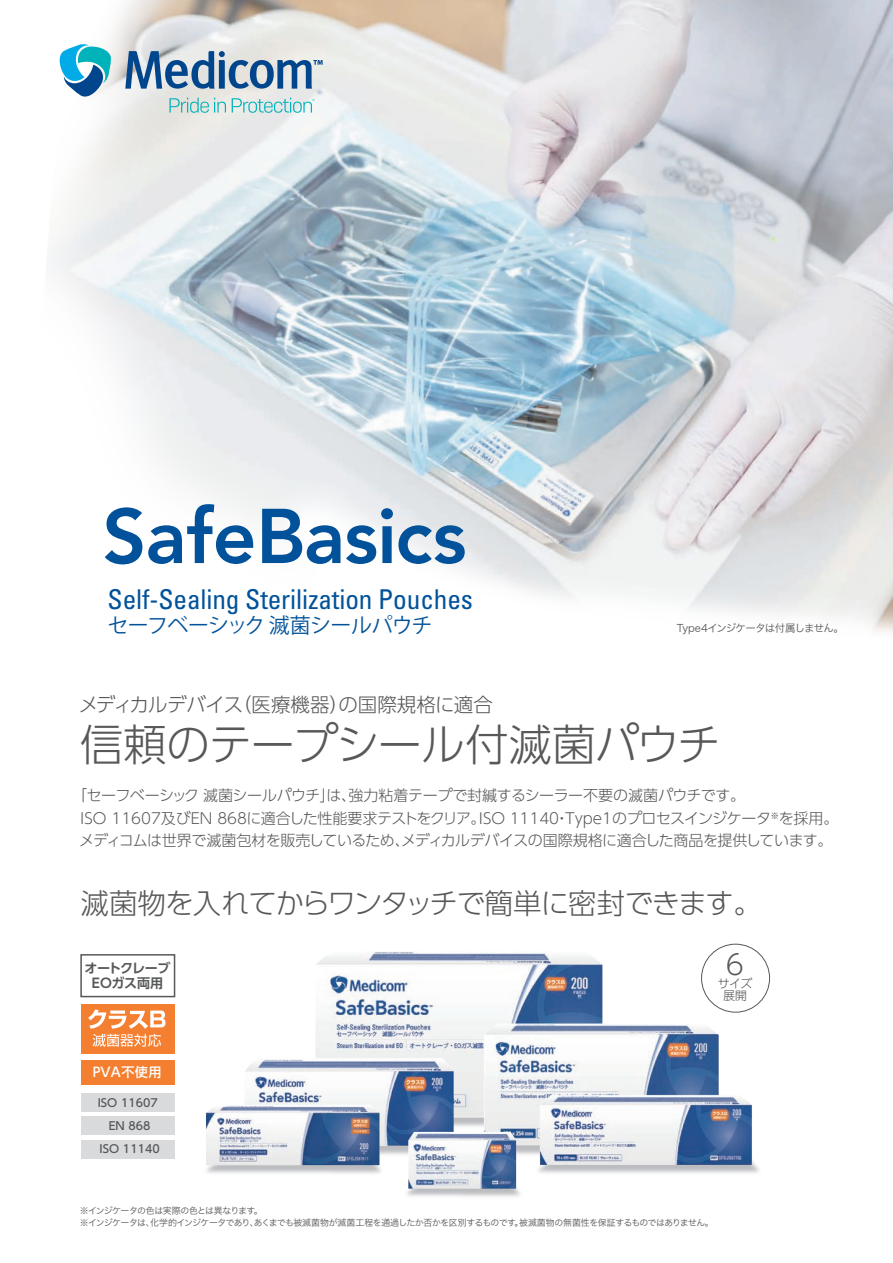
<style>
.page{position:relative;width:893px;height:1263px;background:#fff}
.page>*{position:absolute;margin:0;border:0;box-sizing:border-box;transform-origin:0 0}
.t1{font:300 43.5px "UD Shin Go Pr 6 N";letter-spacing:-.01em;color:#57585a}
.t2{font:300 28.5px "UD Shin Go Pr 6 N";letter-spacing:-.035em;color:#57585a}
.t3{font:300 27.6px "UD Shin Go Pr 6 N";color:#57585a}
.t4{font:condensed 27.3px "Univers LT Std";letter-spacing:-.005em;color:#01529a}
.t5{font:21px "Koz Go Pro";letter-spacing:-.03em;color:#01529a}
.t6{font:300 19.5px "UD Shin Go Pr 6 N";letter-spacing:-.015em;color:#57585a}
.t7{font:300 15px/22.5px "UD Shin Go Pr 6 N";letter-spacing:-.02em;color:#57585a}
.t8{font:700 13.05px/15px "UD Shin Go Pr 6 N De";letter-spacing:-.025em;color:#57585a;text-align:center}
.t9{font:500 13.05px "UD Shin Go Pro";letter-spacing:.035em;color:#fff}
.t10{font:300 11.85px/12.5px "UD Shin Go Pr 6 N";color:#57585a;text-align:center}
.t11{font:500 11.1px/23.4px "UD Shin Go Pr 6 N";color:#57585a;text-align:center}
.t12{font:10.5px "Hiragino Sans W3";letter-spacing:-.065em;color:#57585a}
.t13{font:9px/12px "Hira Kaku Pro W3";letter-spacing:-.055em;color:#57585a}
</style>
<div class="page">
<img style="left:49px;top:0;width:844px;height:633px">
<svg style="left:105px;top:507px;width:37px;height:57px"></svg>
<svg style="left:148px;top:504px;width:105px;height:60px"></svg>
<svg style="left:262px;top:509px;width:78px;height:55px"></svg>
<svg style="left:346px;top:508px;width:119px;height:56px"></svg>
<div style="left:81px;top:1004px;width:94px;height:49px;background:#f47f30"></div>
<div style="left:81px;top:1061px;width:94px;height:24px;background:#f47f30"></div>
<svg style="left:88px;top:1009px;width:78px;height:38px"></svg>
<img style="left:429px;top:943px;width:341px;height:32px">
<img style="left:316px;top:956px;width:181px;height:75px">
<img style="left:488px;top:975px;width:282px;height:198px">
<img style="left:206px;top:1031px;width:111px;height:142px">
<img style="left:317px;top:1015px;width:290px;height:182px">
<div style="left:701px;top:944px;width:69px;height:68px;border:1px solid #57585a;border-radius:50%"></div>
<div style="left:81px;top:1140px;width:94px;height:19px;background:#d9dadc"></div>
<div style="left:81px;top:1093px;width:94px;height:19px;background:#d9dadc"></div>
<div style="left:80px;top:954px;width:95px;height:43px;border:2px solid #57585a"></div>
<div style="left:81px;top:1116px;width:94px;height:19px;background:#d9dadc"></div>
<svg style="left:169px;top:98px;width:57px;height:15px"></svg>
<svg style="left:232px;top:98px;width:83px;height:15px"></svg>
<svg style="left:56px;top:43px;width:55px;height:58px"></svg>
<svg style="left:125px;top:51px;width:198px;height:38px;background:#8ba6c0"></svg>
<h3 class="t4" style="left:108px;top:582px;width:367px">Self-Sealing Sterilization Pouches</h3>
<h3 class="t5" style="left:107px;top:612px;width:326px">セーフベーシック 滅菌シールパウチ</h3>
<h3 class="t6" style="left:78px;top:689px;width:416px">メディカルデバイス（医療機器）の国際規格に適合</h3>
<p class="t12" style="left:677px;top:619px;width:168px">Type4インジケータは付属しません。</p>
<h1 class="t1" style="left:80px;top:709px;width:643px">信頼のテープシール付滅菌パウチ</h1>
<p class="t7" style="left:79px;top:784px;width:761px;text-indent:-7px">「セーフベーシック 滅菌シールパウチ」は、強力粘着テープで封緘するシーラー不要の滅菌パウチです。<br>ISO 11607及びEN 868に適合した性能要求テストをクリア。ISO 11140・Type1のプロセスインジケータ<sup>※</sup>を採用。メディコムは世界で滅菌包材を販売しているため、メディカルデバイスの国際規格に適合した商品を提供しています。</p>
<h2 class="t2" style="left:80px;top:880px;width:683px">滅菌物を入れてからワンタッチで簡単に密封できます。</h2>
<p class="t8" style="left:84px;top:960px;width:88px">オートクレーブ<br>EOガス両用</p>
<h3 class="t3" style="left:726px;top:942px;width:20px">6</h3>
<p class="t10" style="left:718px;top:977px;width:36px">サイズ展開</p>
<p class="t9" style="left:93px;top:1062px;width:70px">PVA不使用</p>
<p class="t11" style="left:98px;top:1090px;width:62px">ISO 11607</p>
<p class="t11" style="left:100px;top:1114px;width:62px">EN 868<br>ISO 11140</p>
<p class="t13" style="left:80px;top:1204px;width:635px">※インジケータの色は実際の色とは異なります。<br>※インジケータは、化学的インジケータであり、あくまでも被滅菌物が滅菌工程を通過したか否かを区別するものです。被滅菌物の無菌性を保証するものではありません。</p>
</div>
